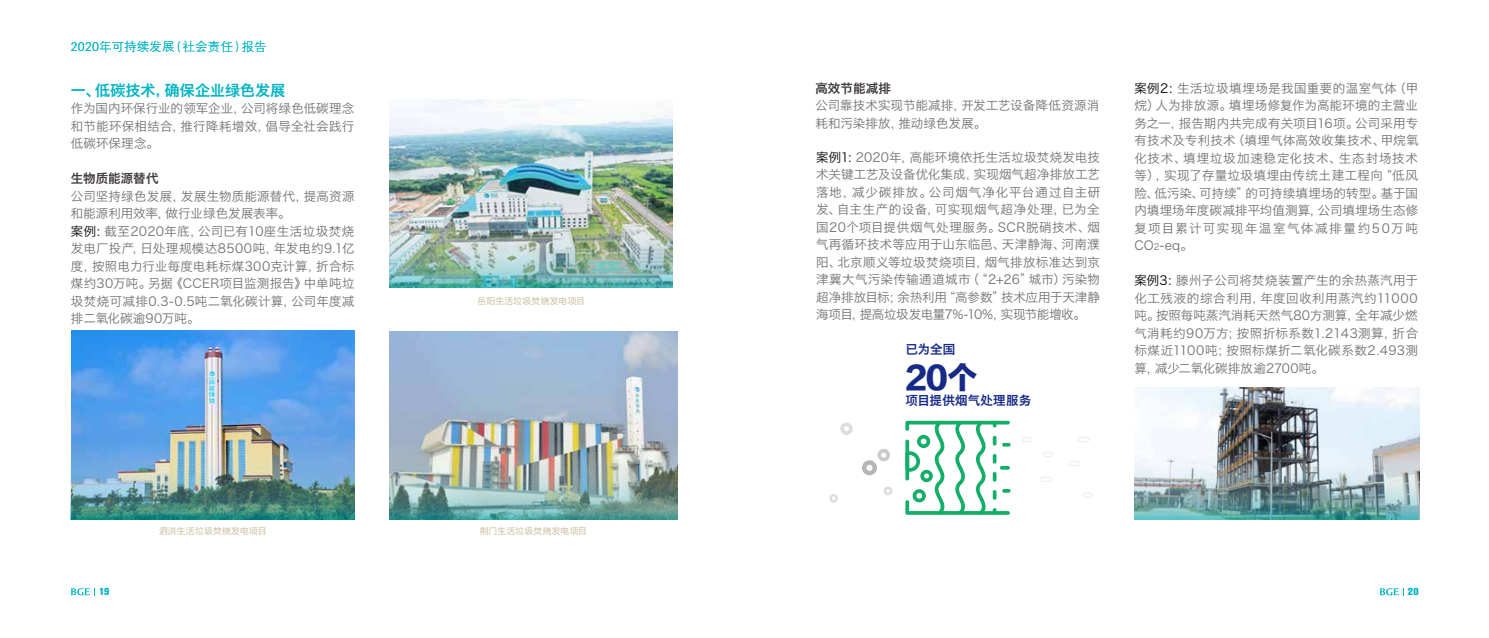
<style>
.page{position:relative;width:1489px;height:638px;background:#fff}
.page>*{position:absolute;margin:0;border:0;box-sizing:border-box;transform-origin:0 0}
.t1{font:30px "FZLTTHJW GB1 0";color:#172a88}
.t2{font:15px "Hiragino Sans GB W6";letter-spacing:.005em;color:#00b3c4}
.t3{font:12.5px/17.5px "Hiragino Sans GB W3";letter-spacing:.015em;color:#727171;text-align:justify}
.t4{font:12.5px "FZXH1 K GBK1 0";letter-spacing:.01em;color:#00b3c4}
.t5{font:12.5px "Hiragino Sans GB W6";letter-spacing:.01em;color:#172a88}
.t6{font:12.5px "Hiragino Sans GB W6";letter-spacing:.005em;color:#3e3a39}
.t7{font:800 10px "Akzidenz Grotesk BQ";color:#00b3c4}
.t8{font:8.75px "FZLTHJW GB1 0";letter-spacing:.03em;color:#c9bc9c}
.s1{color:#040000}
.s2{font-size:8.75px}
</style>
<div class="page">
<svg style="left:1380px;top:588px;width:19px;height:7px"></svg>
<svg style="left:71px;top:588px;width:24px;height:7px"></svg>
<img style="left:1134px;top:388px;width:284px;height:62px">
<img style="left:1134px;top:450px;width:284px;height:69px">
<img style="left:390px;top:99px;width:282px;height:109px">
<img style="left:389px;top:331px;width:288px;height:109px">
<img style="left:71px;top:330px;width:283px;height:110px">
<img style="left:71px;top:440px;width:283px;height:79px">
<img style="left:389px;top:440px;width:288px;height:79px">
<img style="left:390px;top:208px;width:282px;height:80px">
<svg style="left:905px;top:420px;width:105px;height:95px"></svg>
<svg style="left:840px;top:422px;width:12px;height:13px"></svg>
<svg style="left:862px;top:449px;width:27px;height:26px"></svg>
<svg style="left:829px;top:494px;width:9px;height:9px"></svg>
<svg style="left:884px;top:486px;width:8px;height:9px"></svg>
<div style="left:1042px;top:452px;width:10px;height:5px;border:1px solid #efefef;border-radius:2px"></div>
<div style="left:1040px;top:477px;width:11px;height:5px;border:1px solid #efefef;border-radius:2px"></div>
<div style="left:1068px;top:461px;width:11px;height:5px;border:1px solid #efefef;border-radius:2px"></div>
<div style="left:1077px;top:437px;width:12px;height:5px;border:1px solid #efefef;border-radius:2px"></div>
<div style="left:1022px;top:437px;width:10px;height:5px;border:1px solid #efefef;border-radius:2px"></div>
<div style="left:1082px;top:492px;width:10px;height:6px;border:1px solid #efefef;border-radius:2px"></div>
<p class="t4" style="left:71px;top:40px;width:197px">2020年可持续发展（社会责任）报告</p>
<p class="t2" style="left:71px;top:80px;width:216px">一、低碳技术，确保企业绿色发展</p>
<p class="t3" style="left:71px;top:100px;width:285px">作为国内环保行业的领军企业，公司将绿色低碳理念和节能环保相结合，推行降耗增效，倡导全社会践行低碳环保理念。</p>
<p class="t6" style="left:71px;top:170px;width:89px">生物质能源替代</p>
<p class="t3" style="left:71px;top:187px;width:285px;text-align:left">公司坚持绿色发展，发展生物质能源替代，提高资源和能源利用效率，做行业绿色发展表率。<br><span class="s1">案例：</span>截至2020年底，公司已有10座生活垃圾焚烧发电厂投产，日处理规模达8500吨，年发电约9.1亿度，按照电力行业每度电耗标煤300克计算，折合标煤约30万吨。另据《CCER项目监测报告》中单吨垃圾焚烧可减排0.3-0.5吨二氧化碳计算，公司年度减排二氧化碳逾90万吨。</p>
<p class="t8" style="left:159px;top:526px;width:109px">泗洪生活垃圾焚烧发电项目</p>
<p class="t8" style="left:477px;top:296px;width:109px">岳阳生活垃圾焚烧发电项目</p>
<p class="t8" style="left:479px;top:526px;width:109px">荆门生活垃圾焚烧发电项目</p>
<p class="t6" style="left:815px;top:80px;width:77px">高效节能减排</p>
<p class="t3" style="left:815px;top:96px;width:285px">公司靠技术实现节能减排，开发工艺设备降低资源消耗和污染排放，推动绿色发展。</p>
<p class="t3" style="left:816px;top:148px;width:285px"><span class="s1">案例1：</span>2020年，高能环境依托生活垃圾焚烧发电技术关键工艺及设备优化集成，实现烟气超净排放工艺落地，减少碳排放。公司烟气净化平台通过自主研发、自主生产的设备，可实现烟气超净处理，已为全国20个项目提供烟气处理服务。SCR脱硝技术、烟气再循环技术等应用于山东临邑、天津静海、河南濮阳、北京顺义等垃圾焚烧项目，烟气排放标准达到京津冀大气污染传输通道城市（“2+26”城市）污染物超净排放目标；余热利用“高参数”技术应用于天津静海项目，提高垃圾发电量7%-10%，实现节能增收。</p>
<p class="t5" style="left:905px;top:341px;width:51px">已为全国</p>
<h1 class="t1" style="left:905px;top:360px;width:74px">20个</h1>
<p class="t5" style="left:905px;top:392px;width:127px">项目提供烟气处理服务</p>
<p class="t3" style="left:1134px;top:79px;width:286px"><span class="s1">案例2：</span>生活垃圾填埋场是我国重要的温室气体（甲烷）人为排放源。填埋场修复作为高能环境的主营业务之一，报告期内共完成有关项目16项。公司采用专有技术及专利技术（填埋气体高效收集技术、甲烷氧化技术、填埋垃圾加速稳定化技术、生态封场技术等），实现了存量垃圾填埋由传统土建工程向“低风险、低污染、可持续”的可持续填埋场的转型。基于国内填埋场年度碳减排平均值测算，公司填埋场生态修复项目累计可实现年温室气体减排量约50万吨CO<span class="s2">2</span>-eq。</p>
<p class="t3" style="left:1134px;top:271px;width:285px"><span class="s1">案例3：</span>滕州子公司将焚烧装置产生的余热蒸汽用于化工残液的综合利用，年度回收利用蒸汽约11000吨。按照每吨蒸汽消耗天然气80方测算，全年减少燃气消耗约90万方；按照折标系数1.2143测算，折合标煤近1100吨；按照标煤折二氧化碳系数2.493测算，减少二氧化碳排放逾2700吨。</p>
<p class="t7" style="left:99px;top:586px;width:12px">19</p>
<p class="t7" style="left:1407px;top:586px;width:12px">20</p>
</div>
